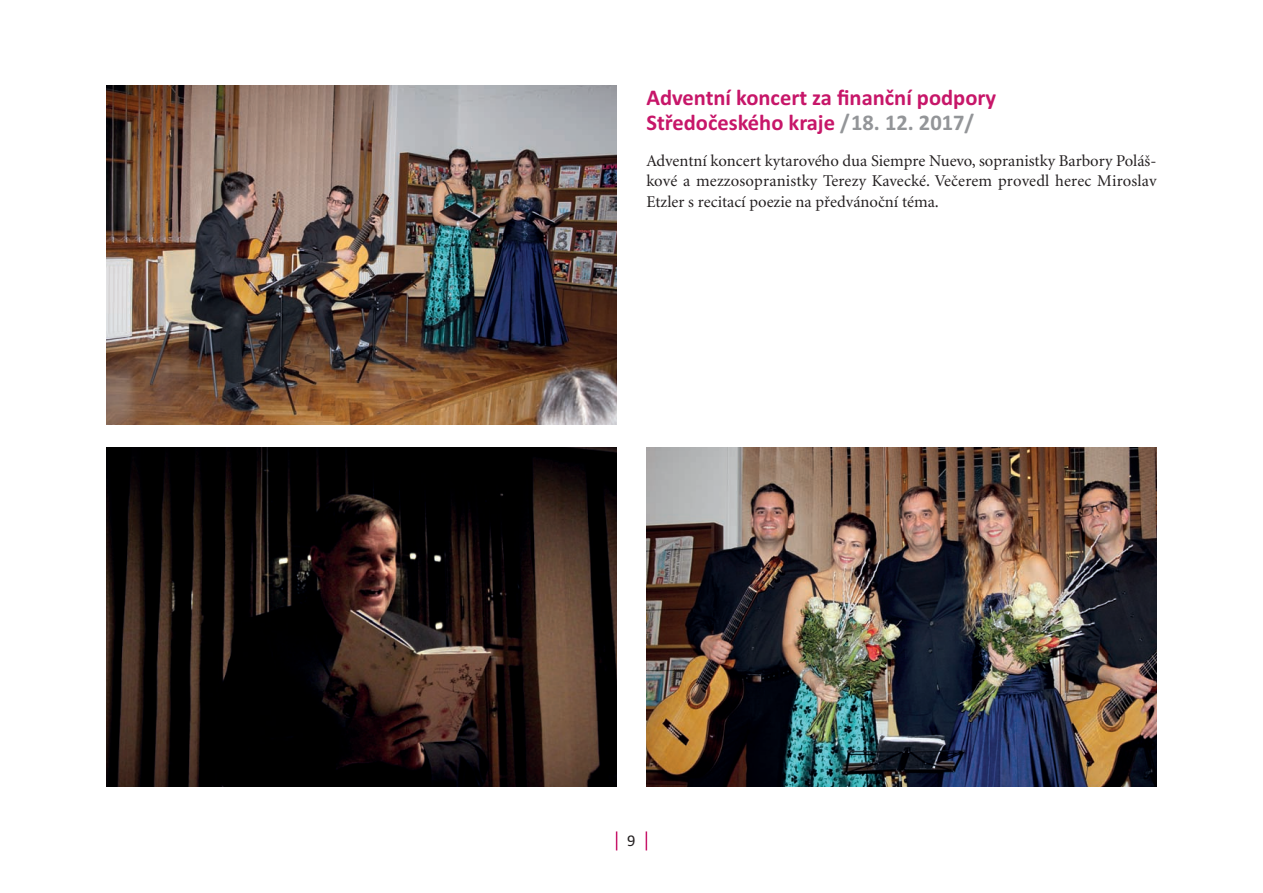
<style>
.page{position:relative;width:1263px;height:893px;background:#fff}
.page>*{position:absolute;margin:0;border:0;box-sizing:border-box;transform-origin:0 0}
.t1{font:700 22.5px/25.5px "Calibri";color:#c71669}
.t2{font:16.5px/20.2px "Minion CE";color:#231f20;text-align:justify}
.t3{font:16.5px "Calibri";color:#231f20}
.s1{color:#939598}
</style>
<div class="page">
<svg style="left:616px;top:831px;width:1px;height:19px"></svg>
<svg style="left:646px;top:831px;width:1px;height:19px"></svg>
<img style="left:106px;top:85px;width:511px;height:339px">
<img style="left:646px;top:447px;width:511px;height:340px">
<img style="left:106px;top:447px;width:511px;height:340px">
<h1 class="t1" style="left:646px;top:87px;width:351px">Adventní koncert za finanční podpory<br>Středočeského kraje <span class="s1">/18. 12. 2017/</span></h1>
<p class="t2" style="left:646px;top:152px;width:512px">Adventní koncert kytarového dua Siempre Nuevo, sopranistky Barbory Poláš&shy;kové a mezzosopranistky Terezy Kavecké. Večerem provedl herec Miroslav Etzler s recitací poezie na předvánoční téma.</p>
<p class="t3" style="left:627px;top:835px;width:10px">9</p>
</div>
